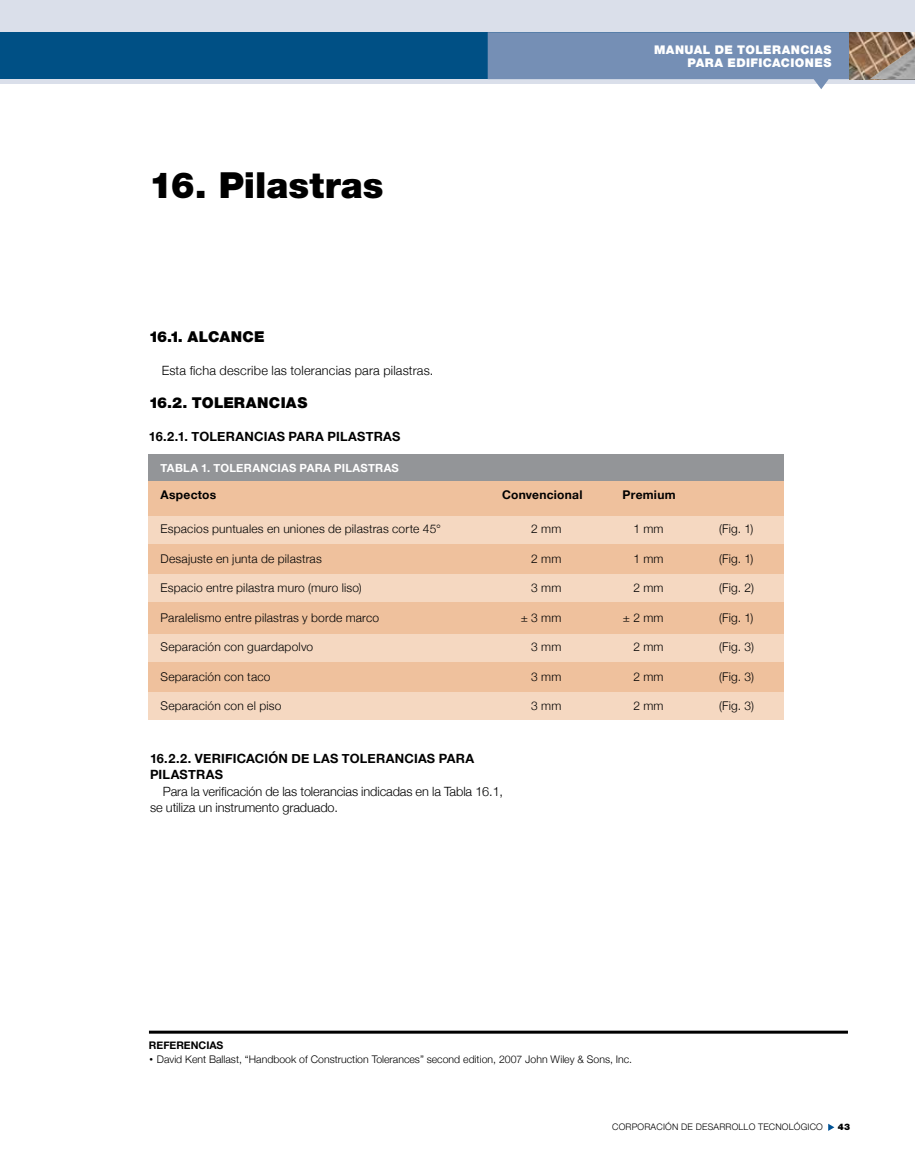
<style>
.page{position:relative;width:915px;height:1170px;background:#fff}
.page>*{position:absolute;margin:0;border:0;box-sizing:border-box;transform-origin:0 0}
.t1{font:900 36px "Helvetica Neue";color:#000}
.t2{font:900 15px "Helvetica Neue";letter-spacing:.02em;color:#000}
.t3{font:300 12.75px/16.5px "Helvetica Neue";letter-spacing:-.01em;color:#000}
.t4{font:700 12.75px/16.5px "Helvetica Neue";letter-spacing:.02em;color:#000}
.t5{font:300 12.75px "Helvetica Neue";letter-spacing:.015em;color:#000}
.t6{font:300 12px "Helvetica Neue";letter-spacing:.015em;color:#000}
.t7{font:900 12px/13.5px "Helvetica Neue";letter-spacing:.035em;color:#fff;text-align:right}
.t8{font:700 12px "Helvetica Neue";letter-spacing:.02em;color:#000}
.t9{font:700 11.25px "Helvetica Neue";letter-spacing:.02em;color:#fff}
.t10{font:300 10.5px "Helvetica Neue";color:#000}
.t11{font:700 10.5px "Helvetica Neue";color:#000}
.t12{font:300 9px "Helvetica Neue";letter-spacing:.02em;color:#000}
.t13{font:900 9px "Helvetica Neue";color:#000}
.s1{font-family:"Gotham"}
</style>
<div class="page">
<svg style="left:828px;top:1123px;width:6px;height:7px"></svg>
<div style="left:0;top:0;width:914px;height:84px;background:#dadfea"></div>
<div style="left:0;top:32px;width:914px;height:47px;background:#005085"></div>
<svg style="left:487px;top:32px;width:427px;height:57px"></svg>
<div style="left:849px;top:32px;width:65px;height:47px;background:#000;opacity:.42"></div>
<img style="left:869px;top:47px;width:45px;height:32px">
<div style="left:149px;top:454px;width:634px;height:36px;background:#939598"></div>
<div style="left:149px;top:482px;width:634px;height:234px;background:#efc19d"></div>
<div style="left:149px;top:516px;width:634px;height:27px;background:#f5d8c1"></div>
<div style="left:149px;top:574px;width:634px;height:28px;background:#f5d8c1"></div>
<div style="left:149px;top:634px;width:634px;height:27px;background:#f5d8c1"></div>
<div style="left:149px;top:692px;width:634px;height:28px;background:#f5d8c1"></div>
<hr style="left:149px;top:1030px;width:698px;height:3px;background:#000">
<h1 class="t1" style="left:149px;top:163px;width:236px">16. PILASTRAS</h1>
<p class="t7" style="left:654px;top:42px;width:179px">MANUAL DE TOLERANCIAS<br>PARA EDIFICACIONES</p>
<p class="t2" style="left:149px;top:328px;width:117px">16.1. ALCANCE</p>
<p class="t5" style="left:162px;top:363px;width:273px">Esta ficha describe las tolerancias para pilastras.</p>
<p class="t2" style="left:149px;top:394px;width:160px">16.2. TOLERANCIAS</p>
<p class="t4" style="left:149px;top:428px;width:251px">16.2.1. TOLERANCIAS PARA PILASTRAS</p>
<p class="t9" style="left:161px;top:460px;width:238px">TABLA 1. TOLERANC IAS PARA PILASTRAS</p>
<p class="t8" style="left:161px;top:487px;width:57px">ASPECTOS</p>
<p class="t8" style="left:502px;top:487px;width:82px">CONVENCIONAL</p>
<p class="t8" style="left:622px;top:487px;width:55px">PREMIUM</p>
<p class="t6" style="left:161px;top:521px;width:282px">Espacios puntuales en uniones de pilastras corte 45°</p>
<p class="t6" style="left:531px;top:521px;width:32px">2 mm</p>
<p class="t6" style="left:633px;top:521px;width:32px">1 mm</p>
<p class="t6" style="left:719px;top:521px;width:36px">(Fig. 1)</p>
<p class="t6" style="left:161px;top:551px;width:163px">Desajuste en junta de pilastras</p>
<p class="t6" style="left:531px;top:551px;width:32px">2 mm</p>
<p class="t6" style="left:633px;top:551px;width:32px">1 mm</p>
<p class="t6" style="left:719px;top:551px;width:36px">(Fig. 1)</p>
<p class="t6" style="left:161px;top:580px;width:203px">Espacio entre pilastra muro (muro liso)</p>
<p class="t6" style="left:531px;top:580px;width:32px">3 mm</p>
<p class="t6" style="left:633px;top:580px;width:32px">2 mm</p>
<p class="t6" style="left:719px;top:580px;width:36px">(Fig. 2)</p>
<p class="t6" style="left:161px;top:610px;width:220px">Paralelismo entre pilastras y borde marco</p>
<p class="t6" style="left:520px;top:610px;width:42px">± 3 mm</p>
<p class="t6" style="left:622px;top:610px;width:42px">± 2 mm</p>
<p class="t6" style="left:719px;top:610px;width:36px">(Fig. 1)</p>
<p class="t6" style="left:161px;top:639px;width:154px">Separación con guardapolvo</p>
<p class="t6" style="left:531px;top:639px;width:32px">3 mm</p>
<p class="t6" style="left:633px;top:639px;width:32px">2 mm</p>
<p class="t6" style="left:719px;top:639px;width:36px">(Fig. 3)</p>
<p class="t6" style="left:161px;top:669px;width:111px">Separación con taco</p>
<p class="t6" style="left:531px;top:669px;width:32px">3 mm</p>
<p class="t6" style="left:633px;top:669px;width:32px">2 mm</p>
<p class="t6" style="left:719px;top:669px;width:36px">(Fig. 3)</p>
<p class="t6" style="left:161px;top:698px;width:122px">Separación con el piso</p>
<p class="t6" style="left:531px;top:698px;width:32px">3 mm</p>
<p class="t6" style="left:633px;top:698px;width:32px">2 mm</p>
<p class="t6" style="left:719px;top:698px;width:36px">(Fig. 3)</p>
<p class="t4" style="left:150px;top:749px;width:326px">16.2.2. VERIFICACIÓN DE LAS TOLERANCIAS PARA<br>PILASTRAS</p>
<p class="t3" style="left:150px;top:782px;width:354px;text-indent:13px">Para la verificación de las tolerancias indicadas en la Tabla 16.1, se utiliza un instrumento graduado.</p>
<p class="t11" style="left:149px;top:1039px;width:75px">REFERENCIAS</p>
<p class="t10" style="left:149px;top:1052px;width:484px"><span class="s1">•</span> David Kent Ballast, “Handbook of Construction Tolerances” second edition, 2007 John Wiley &amp; Sons, Inc.</p>
<p class="t12" style="left:612px;top:1121px;width:212px">corporación de desarrollo tecnológico</p>
<p class="t13" style="left:837px;top:1121px;width:14px">43</p>
</div>
